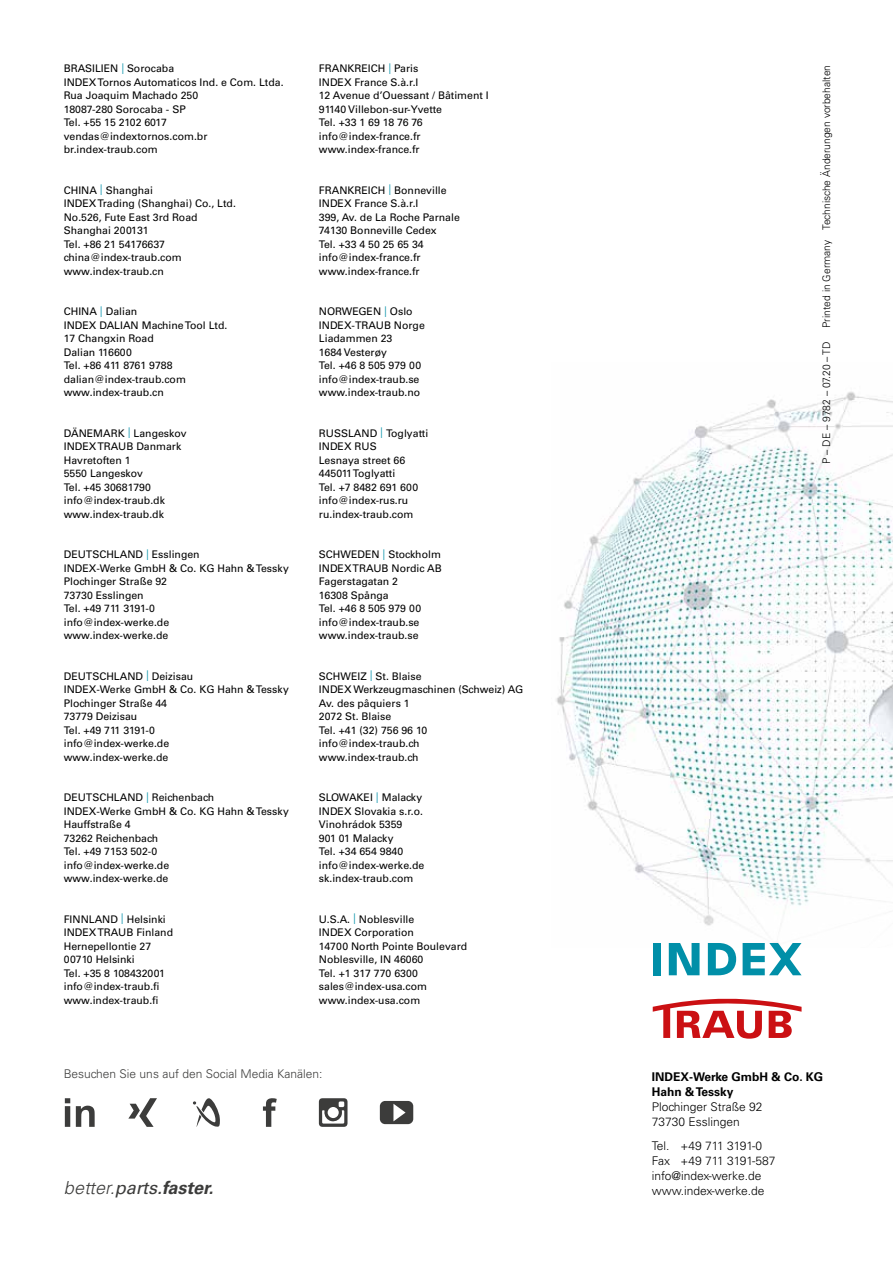
<style>
.page{position:relative;width:893px;height:1263px;background:#fff}
.page>*{position:absolute;margin:0;border:0;box-sizing:border-box;transform-origin:0 0}
.t1{font:italic 300 18px "Univers";color:#3c3c3b}
.t2{font:300 12px/15px "Univers";color:#000}
.t3{font:300 12px "Univers";color:#3c3c3b}
.t4{font:700 12px/15px "Univers";color:#000}
.t5{font:10.5px/13.5px "Univers LT Std";color:#000}
.t6{font:300 10.5px "Univers";color:#000}
.s1{font-family:"Univers";font-weight:300;font-size:14.7px;color:#008fa8}
.s2{font-family:"Univers LT Std";font-weight:400}
.s3{font-weight:700}
</style>
<div class="page">
<img style="left:556px;top:391px;width:337px;height:405px">
<svg style="left:587px;top:796px;width:306px;height:216px"></svg>
<div style="left:653px;top:943px;width:8px;height:32px;background:#008fa8"></div>
<svg style="left:669px;top:943px;width:31px;height:32px"></svg>
<svg style="left:708px;top:943px;width:28px;height:32px"></svg>
<svg style="left:743px;top:943px;width:58px;height:32px"></svg>
<svg style="left:653px;top:996px;width:148px;height:43px"></svg>
<svg style="left:65px;top:1098px;width:30px;height:29px"></svg>
<svg style="left:263px;top:1098px;width:14px;height:29px"></svg>
<svg style="left:319px;top:1098px;width:28px;height:29px"></svg>
<svg style="left:128px;top:1098px;width:29px;height:29px"></svg>
<svg style="left:380px;top:1101px;width:33px;height:23px"></svg>
<svg style="left:193px;top:1098px;width:27px;height:29px"></svg>
<p class="t5" style="left:64px;top:62px;width:221px">BRASILIEN <span class="s1">I</span> Sorocaba<br>INDEX Tornos Automaticos Ind. e Com. Ltda.<br>Rua Joaquim Machado 250<br>18087-280 Sorocaba - SP<br>Tel. +55 15 2102 6017 vendas@indextornos.com.br br.index-traub.com</p>
<p class="t5" style="left:64px;top:183px;width:174px">CHINA <span class="s1">I</span> Shanghai<br>INDEX Trading (Shanghai) Co., Ltd.<br>No.526, Fute East 3rd Road<br>Shanghai 200131<br>Tel. +86 21 54176637 china@index-traub.com www.index-traub.cn</p>
<p class="t5" style="left:64px;top:305px;width:165px">CHINA <span class="s1">I</span> Dalian<br>INDEX DALIAN Machine Tool Ltd.<br>17 Changxin Road<br>Dalian 116600<br>Tel. +86 411 8761 9788 dalian@index-traub.com www.index-traub.cn</p>
<p class="t5" style="left:64px;top:426px;width:124px">DÄNEMARK <span class="s1">I</span> Langeskov<br>INDEX TRAUB Danmark<br>Havretoften 1<br>5550 Langeskov<br>Tel. +45 30681790 info@index-traub.dk www.index-traub.dk</p>
<p class="t5" style="left:64px;top:548px;width:227px">DEUTSCHLAND <span class="s1">I</span> Esslingen<br>INDEX-Werke GmbH &amp; Co. KG Hahn &amp; Tessky<br>Plochinger Straße 92<br>73730 Esslingen<br>Tel. +49 711 3191-0<br>info@index-werke.de<br>www.index-werke.de</p>
<p class="t5" style="left:64px;top:669px;width:227px">DEUTSCHLAND <span class="s1">I</span> Deizisau<br>INDEX-Werke GmbH &amp; Co. KG Hahn &amp; Tessky<br>Plochinger Straße 44<br>73779 Deizisau<br>Tel. +49 711 3191-0<br>info@index-werke.de<br>www.index-werke.de</p>
<p class="t5" style="left:64px;top:791px;width:227px">DEUTSCHLAND <span class="s1">I</span> Reichenbach<br>INDEX-Werke GmbH &amp; Co. KG Hahn &amp; Tessky<br>Hauffstraße 4<br>73262 Reichenbach<br>Tel. +49 7153 502-0<br>info@index-werke.de<br>www.index-werke.de</p>
<p class="t5" style="left:64px;top:912px;width:111px">FINNLAND <span class="s1">I</span> Helsinki<br>INDEX TRAUB Finland<br>Hernepellontie 27<br>00710 Helsinki<br>Tel. +35 8 108432001 info@index-traub.fi www.index-traub.fi</p>
<p class="t5" style="left:319px;top:62px;width:171px">FRANKREICH <span class="s1">I</span> Paris<br>INDEX France S.à.r.I<br>12 Avenue d’Ouessant / Bâtiment I<br>91140 Villebon-sur-Yvette<br>Tel. +33 1 69 18 76 76 info@index-france.fr www.index-france.fr</p>
<p class="t5" style="left:319px;top:183px;width:142px">FRANKREICH <span class="s1">I</span> Bonneville<br>INDEX France S.à.r.I<br>399, Av. de La Roche Parnale<br>74130 Bonneville Cedex<br>Tel. +33 4 50 25 65 34 info@index-france.fr www.index-france.fr</p>
<p class="t5" style="left:319px;top:305px;width:107px">NORWEGEN <span class="s1">I</span> Oslo<br>INDEX-TRAUB Norge<br>Liadammen 23<br>1684 Vesterøy<br>Tel. +46 8 505 979 00 info@index-traub.se www.index-traub.no</p>
<p class="t5" style="left:319px;top:426px;width:111px">RUSSLAND <span class="s1">I</span> Toglyatti<br>INDEX RUS<br>Lesnaya street 66<br>445011 Toglyatti<br>Tel. +7 8482 691 600 info@index-rus.ru ru.index-traub.com</p>
<p class="t5" style="left:319px;top:548px;width:124px">SCHWEDEN <span class="s1">I</span> Stockholm<br>INDEX TRAUB Nordic AB<br>Fagerstagatan 2<br>16308 Spånga<br>Tel. +46 8 505 979 00 info@index-traub.se www.index-traub.se</p>
<p class="t5" style="left:319px;top:669px;width:206px">SCHWEIZ <span class="s1">I</span> St. Blaise<br>INDEX Werkzeugmaschinen (Schweiz) AG<br>Av. des pâquiers 1<br>2072 St. Blaise<br>Tel. +41 (32) 756 96 10 info@index-traub.ch<br>www.index-traub.ch</p>
<p class="t5" style="left:319px;top:791px;width:107px">SLOWAKEI <span class="s1">I</span> Malacky<br>INDEX Slovakia s.r.o.<br>Vinohrádok 5359<br>901 01 Malacky<br>Tel. +34 654 9840 info@index-werke.de sk.index-traub.com</p>
<p class="t5" style="left:319px;top:912px;width:150px">U.S.A. <span class="s1">I</span> Noblesville<br>INDEX Corporation<br>14700 North Pointe Boulevard<br>Noblesville, IN 46060<br>Tel. +1 317 770 6300 sales@index-usa.com www.index-usa.com</p>
<p class="t3" style="left:64px;top:1066px;width:260px">Besuchen Sie uns auf den Social Media Kanälen:</p>
<h1 class="t1" style="left:64px;top:1177px;width:151px">better.<span class="s2">parts.</span><span class="s3">faster.</span></h1>
<p class="t6" style="left:820px;top:328px;width:264px;rotate:-90deg">Printed in Germany Technische Änderungen vorbehalten</p>
<p class="t6" style="left:820px;top:464px;width:123px;rotate:-90deg">P – DE – 9782 – 07.20 – TD</p>
<p class="t4" style="left:652px;top:1069px;width:173px">INDEX-Werke GmbH &amp; Co. KG<br>Hahn &amp; Tessky</p>
<p class="t2" style="left:652px;top:1099px;width:112px">Plochinger Straße 92<br>73730 Esslingen</p>
<p class="t2" style="left:652px;top:1138px;width:125px">Tel. +49 711 3191-0<br>Fax +49 711 3191-587 info@index-werke.de www.index-werke.de</p>
</div>
